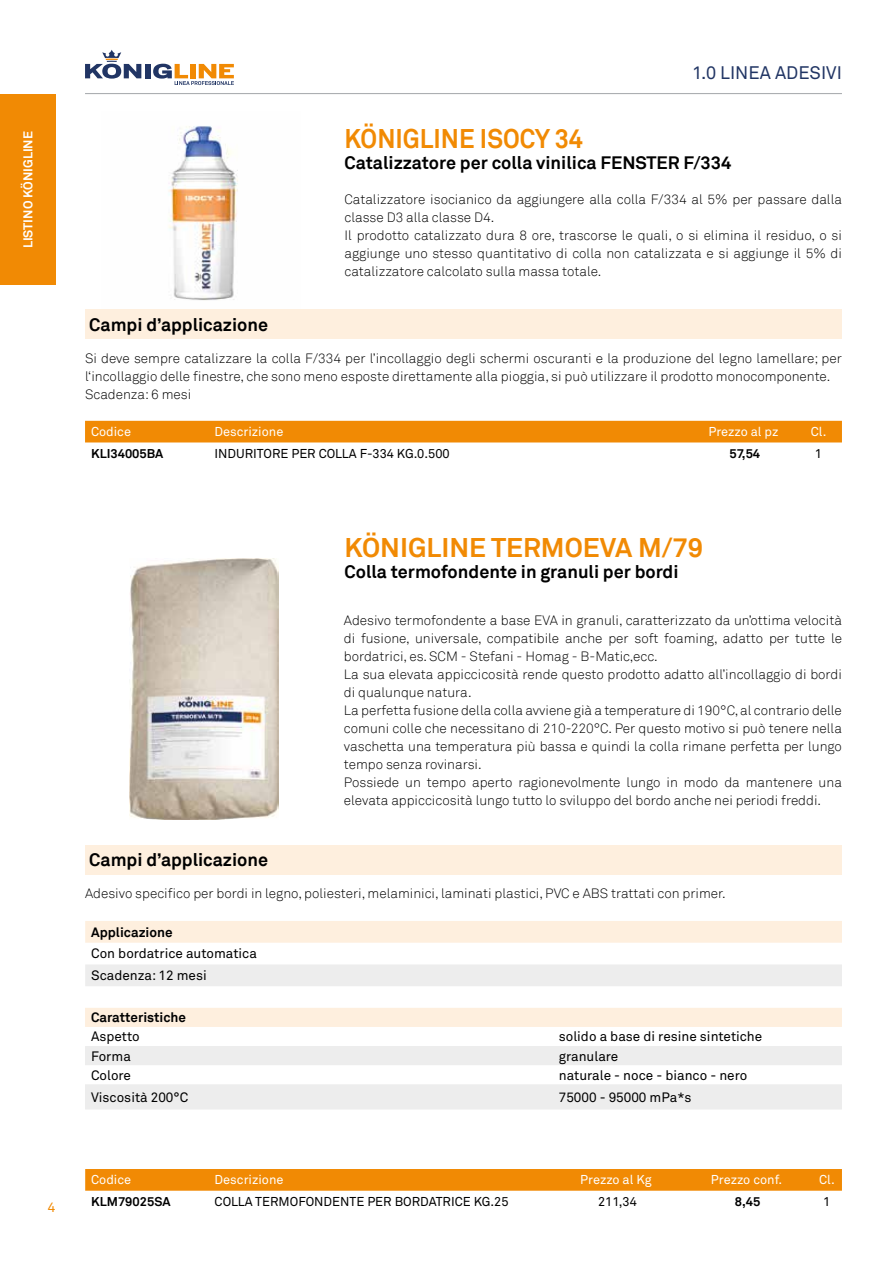
<style>
.page{position:relative;width:893px;height:1263px;background:#fff}
.page>*{position:absolute;margin:0;border:0;box-sizing:border-box;transform-origin:0 0}
.t1{font:700 27px "Akkurat";color:#f18a04}
.t2{font:700 27px "Akkurat";color:#f18a04;scale:.92 1}
.t3{font:700 18px "Akkurat";color:#000}
.t4{font:18px "Akkurat";color:#213564}
.t5{font:300 13.5px/18px "Akkurat";color:#000}
.t6{font:13.5px/21.8px "Akkurat";color:#000}
.t7{font:700 13.5px "Akkurat";color:#000}
.t8{font:13.5px "Akkurat";color:#f18a04}
.t9{font:12.75px "Akkurat";color:#000}
.t10{font:12.75px "Akkurat";color:#fff}
.t11{font:700 12.75px "Akkurat";color:#000}
.t12{font:700 12.75px "Akkurat";color:#fff}
</style>
<div class="page">
<div style="left:85px;top:421px;width:757px;height:21px;background:#f18a04"></div>
<div style="left:85px;top:1169px;width:757px;height:22px;background:#f18a04"></div>
<hr style="left:85px;top:93px;width:757px;height:1px;background:#acafb2">
<div style="left:0;top:94px;width:55px;height:191px;background:#f18a04"></div>
<svg style="left:85px;top:50px;width:56px;height:29px"></svg>
<div style="left:145px;top:64px;width:5px;height:14px;background:#213564"></div>
<svg style="left:153px;top:64px;width:81px;height:21px"></svg>
<img style="left:168px;top:126px;width:70px;height:175px">
<div style="left:85px;top:309px;width:757px;height:30px;background:#feefde"></div>
<div style="left:85px;top:845px;width:757px;height:29px;background:#feefde"></div>
<div style="left:85px;top:921px;width:757px;height:22px;background:#feefde"></div>
<div style="left:85px;top:965px;width:757px;height:21px;background:#ededed"></div>
<div style="left:85px;top:1008px;width:757px;height:19px;background:#feefde"></div>
<svg style="left:85px;top:1046px;width:757px;height:63px;fill:#ededed"></svg>
<img style="left:130px;top:558px;width:148px;height:261px">
<p class="t12" style="left:20px;top:248px;width:119px;rotate:-90deg">LISTINO KÖNIGLINE</p>
<p class="t8" style="left:48px;top:1199px;width:9px">4</p>
<h2 class="t4" style="left:692px;top:62px;width:151px">1.0 LINEA ADESIVI</h2>
<h1 class="t2" style="left:344px;top:121px;width:261px">KÖNIGLINE ISOCY 34</h1>
<h2 class="t3" style="left:344px;top:152px;width:388px">Catalizzatore per colla vinilica FENSTER F/334</h2>
<h2 class="t3" style="left:89px;top:313px;width:180px">Campi d’applicazione</h2>
<p class="t5" style="left:344px;top:191px;width:499px">Catalizzatore isocianico da aggiungere alla colla F/334 al 5% per passare dalla classe D3 alla classe D4.<br>Il prodotto catalizzato dura 8 ore, trascorse le quali, o si elimina il residuo, o si aggiunge uno stesso quantitativo di colla non catalizzata e si aggiunge il 5% di catalizzatore calcolato sulla massa totale.</p>
<p class="t5" style="left:85px;top:349px;width:758px">Si deve sempre catalizzare la colla F/334 per l’incollaggio degli schermi oscuranti e la produzione del legno lamellare; per l‘incollaggio delle finestre, che sono meno esposte direttamente alla pioggia, si può utilizzare il prodotto monocomponente.<br>Scadenza: 6 mesi</p>
<p class="t10" style="left:91px;top:424px;width:42px">Codice</p>
<p class="t10" style="left:214px;top:424px;width:70px">Descrizione</p>
<p class="t10" style="left:708px;top:424px;width:72px">Prezzo al pz</p>
<p class="t10" style="left:811px;top:424px;width:17px">Cl.</p>
<p class="t11" style="left:91px;top:445px;width:74px">KLI34005BA</p>
<p class="t9" style="left:214px;top:446px;width:237px">INDURITORE PER COLLA F-334 KG.0.500</p>
<p class="t11" style="left:729px;top:445px;width:32px">57,54</p>
<p class="t9" style="left:815px;top:446px;width:9px">1</p>
<h1 class="t1" style="left:344px;top:530px;width:360px">KÖNIGLINE TERMOEVA M/79</h1>
<h2 class="t3" style="left:344px;top:561px;width:336px">Colla termofondente in granuli per bordi</h2>
<h2 class="t3" style="left:89px;top:848px;width:180px">Campi d’applicazione</h2>
<p class="t5" style="left:344px;top:612px;width:500px">Adesivo termofondente a base EVA in granuli, caratterizzato da un’ottima velocità di fusione, universale, compatibile anche per soft foaming, adatto per tutte le bordatrici, es. SCM - Stefani - Homag - B-Matic,ecc.<br>La sua elevata appiccicosità rende questo prodotto adatto all’incollaggio di bordi di qualunque natura.<br>La perfetta fusione della colla avviene già a temperature di 190°C, al contrario delle comuni colle che necessitano di 210-220°C. Per questo motivo si può tenere nella vaschetta una temperatura più bassa e quindi la colla rimane perfetta per lungo tempo senza rovinarsi.<br>Possiede un tempo aperto ragionevolmente lungo in modo da mantenere una elevata appiccicosità lungo tutto lo sviluppo del bordo anche nei periodi freddi.</p>
<p class="t5" style="left:85px;top:885px;width:642px">Adesivo specifico per bordi in legno, poliesteri, melaminici, laminati plastici, PVC e ABS trattati con primer.</p>
<p class="t7" style="left:91px;top:923px;width:83px">Applicazione</p>
<p class="t6" style="left:91px;top:943px;width:167px">Con bordatrice automatica<br>Scadenza: 12 mesi</p>
<p class="t7" style="left:91px;top:1009px;width:96px">Caratteristiche</p>
<p class="t6" style="left:91px;top:1026px;width:50px">Aspetto</p>
<p class="t6" style="left:559px;top:1026px;width:205px">solido a base di resine sintetiche</p>
<p class="t6" style="left:91px;top:1045px;width:41px">Forma</p>
<p class="t6" style="left:559px;top:1045px;width:61px">granulare</p>
<p class="t6" style="left:91px;top:1064px;width:41px">Colore</p>
<p class="t6" style="left:559px;top:1064px;width:190px">naturale - noce - bianco - nero</p>
<p class="t6" style="left:91px;top:1086px;width:99px">Viscosità 200°C</p>
<p class="t6" style="left:559px;top:1086px;width:134px">75000 - 95000 mPa*s</p>
<p class="t10" style="left:91px;top:1172px;width:42px">Codice</p>
<p class="t10" style="left:215px;top:1172px;width:70px">Descrizione</p>
<p class="t10" style="left:580px;top:1172px;width:73px">Prezzo al Kg</p>
<p class="t10" style="left:711px;top:1172px;width:73px">Prezzo conf.</p>
<p class="t10" style="left:819px;top:1172px;width:17px">Cl.</p>
<p class="t11" style="left:91px;top:1193px;width:81px">KLM79025SA</p>
<p class="t9" style="left:215px;top:1194px;width:295px">COLLA TERMOFONDENTE PER BORDATRICE KG.25</p>
<p class="t9" style="left:598px;top:1194px;width:40px">211,34</p>
<p class="t11" style="left:735px;top:1193px;width:27px">8,45</p>
<p class="t9" style="left:823px;top:1194px;width:9px">1</p>
</div>
